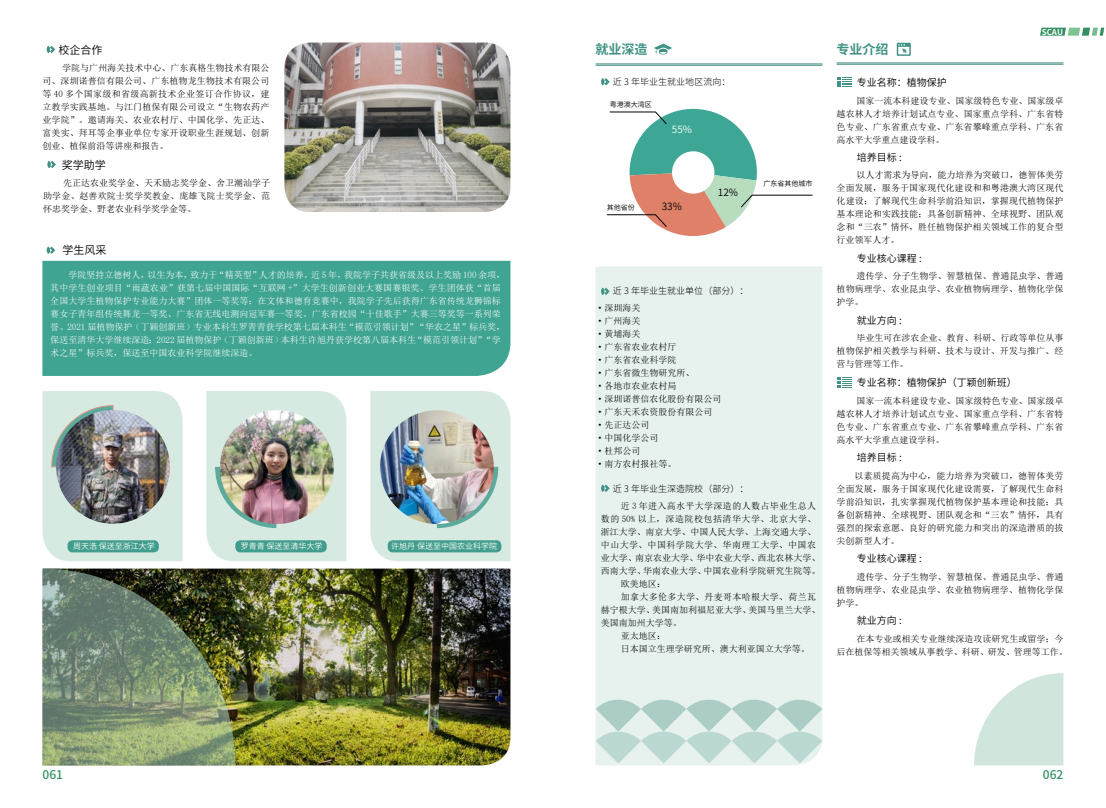
<style>
.page{position:relative;width:1106px;height:808px;background:#fff}
.page>*{position:absolute;margin:0;border:0;box-sizing:border-box;transform-origin:0 0}
.t1{font:700 13px "Source Han Sans CN";color:#409284}
.t2{font:500 12px "Source Han Sans CN";color:#359465}
.t3{font:11px "Source Han Sans CN";color:#000}
.t4{font:10px "Source Han Sans CN";color:#000}
.t5{font:10px "Source Han Sans CN";color:#fff}
.t6{font:9px/13px "Sim Sun";color:#000;text-align:justify}
.t7{font:9px/13px "Sim Sun";color:#fff}
.t8{font:300 9px "Source Han Sans CN";color:#000}
.t9{font:9px "Sim Sun";letter-spacing:.055em;color:#000}
.t10{font:9px "Sim Sun";letter-spacing:.045em;color:#000}
.t11{font:9px "Sim Sun";letter-spacing:.035em;color:#000}
.t12{font:9px "Sim Sun";letter-spacing:.04em;color:#000}
.t13{font:8px "Source Han Sans CN";color:#fff}
.t14{font:700 8px "Source Han Sans CN";color:#fff}
.t15{font:7px "Source Han Sans CN";color:#000}
</style>
<div class="page">
<svg style="left:1040px;top:28px;width:64px;height:8px"></svg>
<img style="left:43px;top:568px;width:467px;height:197px">
<img style="left:284px;top:43px;width:226px;height:169px">
<div style="left:595px;top:266px;width:227px;height:499px;background:#e7f2ee"></div>
<hr style="left:836px;top:63px;width:227px;height:1px;background:#3f8d80">
<hr style="left:836px;top:64px;width:227px;height:1px;background:#3f8d80">
<hr style="left:595px;top:64px;width:227px;height:1px;background:#3f8d80">
<hr style="left:595px;top:65px;width:227px;height:1px;background:#3f8d80">
<div style="left:42px;top:261px;width:468px;height:115px;background:#40a493"></div>
<svg style="left:837px;top:77px;width:14px;height:10px"></svg>
<svg style="left:837px;top:377px;width:14px;height:11px"></svg>
<svg style="left:606px;top:109px;width:207px;height:127px"></svg>
<svg style="left:896px;top:43px;width:14px;height:13px"></svg>
<svg style="left:654px;top:44px;width:18px;height:10px"></svg>
<svg style="left:46px;top:46px;width:9px;height:7px"></svg>
<svg style="left:47px;top:161px;width:9px;height:7px"></svg>
<svg style="left:46px;top:246px;width:9px;height:8px"></svg>
<svg style="left:601px;top:78px;width:8px;height:8px"></svg>
<svg style="left:600px;top:288px;width:9px;height:7px"></svg>
<svg style="left:600px;top:484px;width:9px;height:8px"></svg>
<img style="left:43px;top:569px;width:192px;height:196px">
<svg style="left:974px;top:673px;width:89px;height:92px"></svg>
<svg style="left:43px;top:391px;width:140px;height:170px;background:#c8e1d9"></svg>
<svg style="left:206px;top:391px;width:140px;height:170px;background:#c8e2d9"></svg>
<svg style="left:370px;top:391px;width:140px;height:170px;background:#c5e0d8"></svg>
<img style="left:56px;top:410px;width:114px;height:114px;border-radius:57px">
<img style="left:220px;top:410px;width:114px;height:114px;border-radius:57px">
<img style="left:380px;top:410px;width:114px;height:114px;border-radius:57px">
<svg style="left:595px;top:696px;width:227px;height:67px;background:#cce1dc"></svg>
<p class="t3" style="left:59px;top:44px;width:45px">校企合作</p>
<p class="t6" style="left:43px;top:61px;width:228px;text-indent:20px">学院与广州海关技术中心、广东真格生物技术有限公司、深圳诺普信有限公司、广东植物龙生物技术有限公司等 40 多个国家级和省级高新技术企业签订合作协议，建立教学实践基地。与江门植保有限公司设立“生物农药产业学院”。邀请海关、农业农村厅、中国化学、先正达、富美实、拜耳等企事业单位专家开设职业生涯规划、创新创业、植保前沿等讲座和报告。</p>
<p class="t6" style="left:43px;top:176px;width:228px;text-indent:20px">先正达农业奖学金、天禾励志奖学金、舍卫潮汕学子助学金、赵善欢院士奖学奖教金、庞雄飞院士奖学金、范怀忠奖学金、野老农业科学奖学金等。</p>
<p class="t3" style="left:62px;top:159px;width:45px">奖学助学</p>
<p class="t3" style="left:62px;top:245px;width:45px">学生风采</p>
<p class="t7" style="left:50px;top:268px;width:456px;text-indent:18px">学院坚持立德树人，以生为本，致力于“精英型”人才的培养。近 5 年，我院学子共获省级及以上奖励 100 余项，其中学生创业项目“雨蔬农业”获第七届中国国际“互联网 +”大学生创新创业大赛国赛银奖、学生团体获“首届全国大学生植物保护专业能力大赛”团体一等奖等；在文体和德育竞赛中，我院学子先后获得广东省传统龙狮锦标赛女子青年组传统舞龙一等奖、广东省无线电测向冠军赛一等奖、广东省校园“十佳歌手”大赛三等奖等一系列荣誉。2021 届植物保护（丁颖创新班）专业本科生罗青青获学校第七届本科生“模范引领计划”“华农之星”标兵奖，保送至清华大学继续深造；2022 届植物保护（丁颖创新班）本科生许旭丹获学校第八届本科生“模范引领计划”“学术之星”标兵奖，保送至中国农业科学院继续深造。</p>
<p class="t13" style="left:73px;top:542px;width:83px">周天浩 保送至浙江大学</p>
<p class="t13" style="left:241px;top:542px;width:83px">罗青青 保送至清华大学</p>
<p class="t13" style="left:391px;top:542px;width:107px">许旭丹 保送至中国农业科学院</p>
<h1 class="t1" style="left:595px;top:43px;width:53px">就业深造</h1>
<p class="t8" style="left:613px;top:77px;width:119px">近 3 年毕业生就业地区流向：</p>
<p class="t15" style="left:609px;top:100px;width:43px">粤港澳大湾区</p>
<p class="t5" style="left:672px;top:124px;width:22px">55%</p>
<p class="t15" style="left:607px;top:204px;width:29px">其他省份</p>
<p class="t4" style="left:662px;top:201px;width:22px">33%</p>
<p class="t4" style="left:718px;top:188px;width:22px">12%</p>
<p class="t15" style="left:763px;top:180px;width:50px">广东省其他城市</p>
<p class="t8" style="left:613px;top:286px;width:137px">近 3 年毕业生就业单位（部分）：</p>
<p class="t6" style="left:595px;top:302px;width:127px;text-align:left">·深圳海关<br>·广州海关<br>·黄埔海关<br>·广东省农业农村厅<br>·广东省农业科学院<br>·广东省微生物研究所、<br>·各地市农业农村局<br>·深圳诺普信农化股份有限公司·广东天禾农资股份有限公司·先正达公司<br>·中国化学公司<br>·杜邦公司<br>·南方农村报社等。</p>
<p class="t8" style="left:613px;top:484px;width:137px">近 3 年毕业生深造院校（部分）：</p>
<p class="t11" style="left:621px;top:501px;width:197px">近 3 年进入高水平大学深造的人数占毕业生总人</p>
<p class="t9" style="left:601px;top:514px;width:217px">数的 50% 以上，深造院校包括清华大学、北京大学、</p>
<p class="t6" style="left:601px;top:525px;width:217px">浙江大学、南京大学、中国人民大学、上海交通大学、</p>
<p class="t10" style="left:601px;top:540px;width:217px">中山大学、中国科学院大学、华南理工大学、中国农</p>
<p class="t6" style="left:601px;top:551px;width:221px">业大学、南京农业大学、华中农业大学、西北农林大学、</p>
<p class="t6" style="left:601px;top:564px;width:221px">西南大学、华南农业大学、中国农业科学院研究生院等。</p>
<p class="t6" style="left:621px;top:577px;width:46px">欧美地区：</p>
<p class="t12" style="left:621px;top:592px;width:197px">加拿大多伦多大学、丹麦哥本哈根大学、荷兰瓦</p>
<p class="t6" style="left:601px;top:603px;width:221px">赫宁根大学、美国南加利福尼亚大学、美国马里兰大学、</p>
<p class="t6" style="left:601px;top:616px;width:82px">美国南加州大学等。</p>
<p class="t6" style="left:621px;top:629px;width:46px">亚太地区：</p>
<p class="t6" style="left:621px;top:642px;width:190px">日本国立生理学研究所、澳大利亚国立大学等。</p>
<h1 class="t1" style="left:836px;top:42px;width:53px">专业介绍</h1>
<p class="t4" style="left:856px;top:77px;width:91px">专业名称：植物保护</p>
<p class="t14" style="left:1041px;top:28px;width:23px">SCAU</p>
<p class="t6" style="left:836px;top:94px;width:228px;text-indent:20px">国家一流本科建设专业、国家级特色专业、国家级卓越农林人才培养计划试点专业、国家重点学科、广东省特色专业、广东省重点专业、广东省攀峰重点学科、广东省高水平大学重点建设学科。</p>
<p class="t4" style="left:856px;top:152px;width:47px">培养目标 :</p>
<p class="t6" style="left:836px;top:169px;width:228px;text-indent:20px">以人才需求为导向，能力培养为突破口，德智体美劳全面发展，服务于国家现代化建设和和粤港澳大湾区现代化建设；了解现代生命科学前沿知识，掌握现代植物保护基本理论和实践技能；具备创新精神、全球视野、团队观念和“三农”情怀，胜任植物保护相关领域工作的复合型行业领军人才。</p>
<p class="t4" style="left:856px;top:253px;width:67px">专业核心课程 :</p>
<p class="t6" style="left:836px;top:270px;width:228px;text-indent:20px">遗传学、分子生物学、智慧植保、普通昆虫学、普通植物病理学、农业昆虫学、农业植物病理学、植物化学保护学。</p>
<p class="t4" style="left:856px;top:315px;width:47px">就业方向 :</p>
<p class="t6" style="left:836px;top:332px;width:228px;text-indent:20px">毕业生可在涉农企业、教育、科研、行政等单位从事植物保护相关教学与科研、技术与设计、开发与推广、经营与管理等工作。</p>
<p class="t4" style="left:856px;top:377px;width:161px">专业名称：植物保护（丁颖创新班）</p>
<p class="t6" style="left:836px;top:394px;width:228px;text-indent:20px">国家一流本科建设专业、国家级特色专业、国家级卓越农林人才培养计划试点专业、国家重点学科、广东省特色专业、广东省重点专业、广东省攀峰重点学科、广东省高水平大学重点建设学科。</p>
<p class="t4" style="left:856px;top:452px;width:47px">培养目标 :</p>
<p class="t6" style="left:836px;top:469px;width:228px;text-indent:18px">以素质提高为中心，能力培养为突破口，德智体美劳全面发展，服务于国家现代化建设需要，了解现代生命科学前沿知识，扎实掌握现代植物保护基本理论和技能；具备创新精神、全球视野、团队观念和“三农”情怀，具有强烈的探索意愿、良好的研究能力和突出的深造潜质的拔尖创新型人才。</p>
<p class="t4" style="left:856px;top:553px;width:67px">专业核心课程 :</p>
<p class="t6" style="left:836px;top:570px;width:228px;text-indent:20px">遗传学、分子生物学、智慧植保、普通昆虫学、普通植物病理学、农业昆虫学、农业植物病理学、植物化学保护学。</p>
<p class="t4" style="left:856px;top:615px;width:47px">就业方向 :</p>
<p class="t6" style="left:836px;top:632px;width:233px;text-indent:20px">在本专业或相关专业继续深造攻读研究生或留学；今后在植保等相关领域从事教学、科研、研发、管理等工作。</p>
<h2 class="t2" style="left:43px;top:768px;width:22px">061</h2>
<h2 class="t2" style="left:1042px;top:768px;width:22px">062</h2>
</div>
